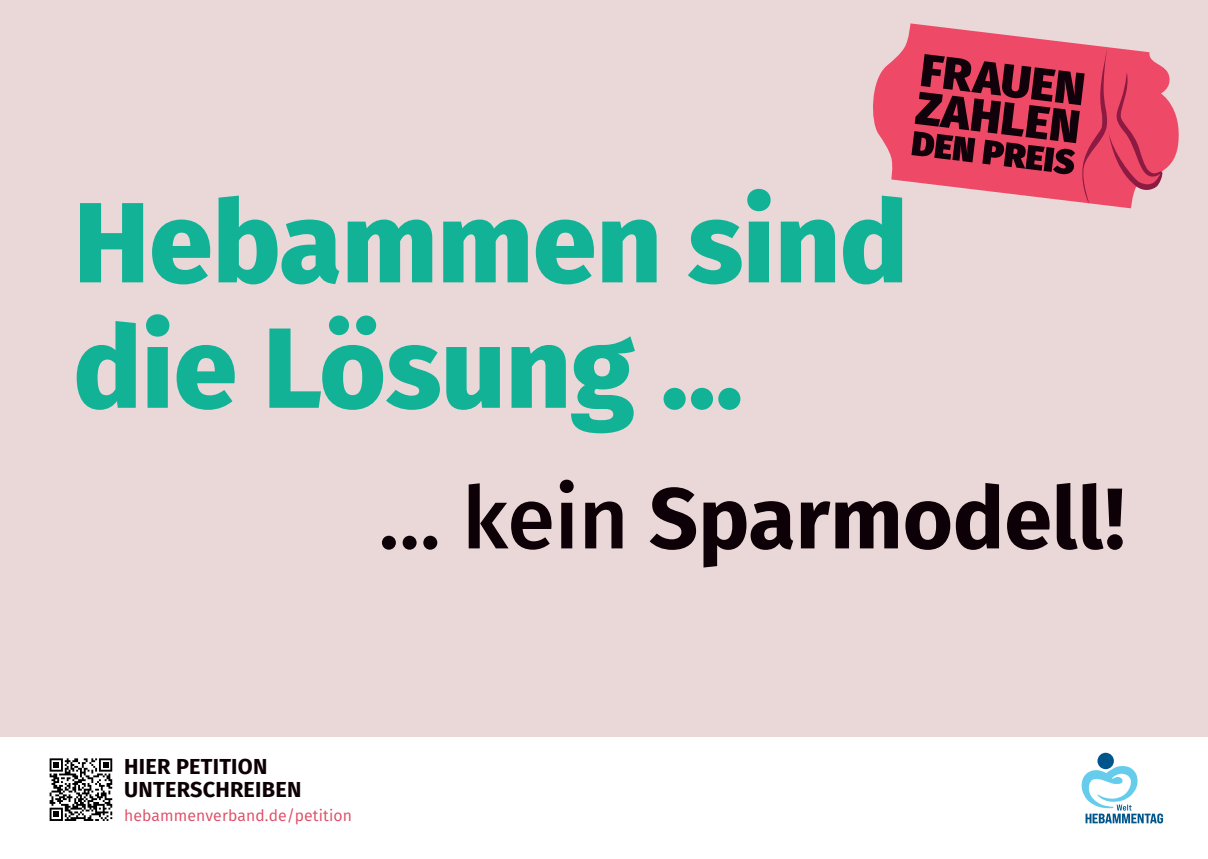
<style>
.page{position:relative;width:1208px;height:859px;background:#ead7d8}
.page>*{position:absolute;margin:0;border:0;box-sizing:border-box;transform-origin:0 0}
.t1{font:800 114px/125.4px "Fira Sans";color:#11b296}
.t2{font:700 86.2px "Fira Sans";color:#0d0006}
.t3{font:700 21.7px/23.1px "Fira Sans";letter-spacing:.01em;color:#0d0006}
.t4{font:15.8px "Fira Sans";letter-spacing:.01em;color:#df4b65}
.s1{font-weight:500}
</style>
<div class="page">
<svg style="left:873px;top:23px;width:306px;height:186px"></svg>
<svg style="left:911px;top:46px;width:264px;height:161px;background:#b7475c"></svg>
<div style="left:0;top:737px;width:1208px;height:122px;background:#fff"></div>
<svg style="left:1081px;top:766px;width:82px;height:57px"></svg>
<div style="left:1097px;top:753px;width:16px;height:16px;background:#00568a;border-radius:50%"></div>
<svg style="left:50px;top:758px;width:62px;height:63px"></svg>
<p class="t1" style="left:74px;top:171px;width:835px">Hebammen sind die Lösung ...</p>
<p class="t2" style="left:378px;top:446px;width:748px"><span class="s1">... kein</span> Sparmodell!</p>
<p class="t3" style="left:124px;top:753px;width:179px">HIER PETITION<br>UNTERSCHREIBEN</p>
<p class="t4" style="left:124px;top:803px;width:229px">hebammenverband.de/petition</p>
</div>
